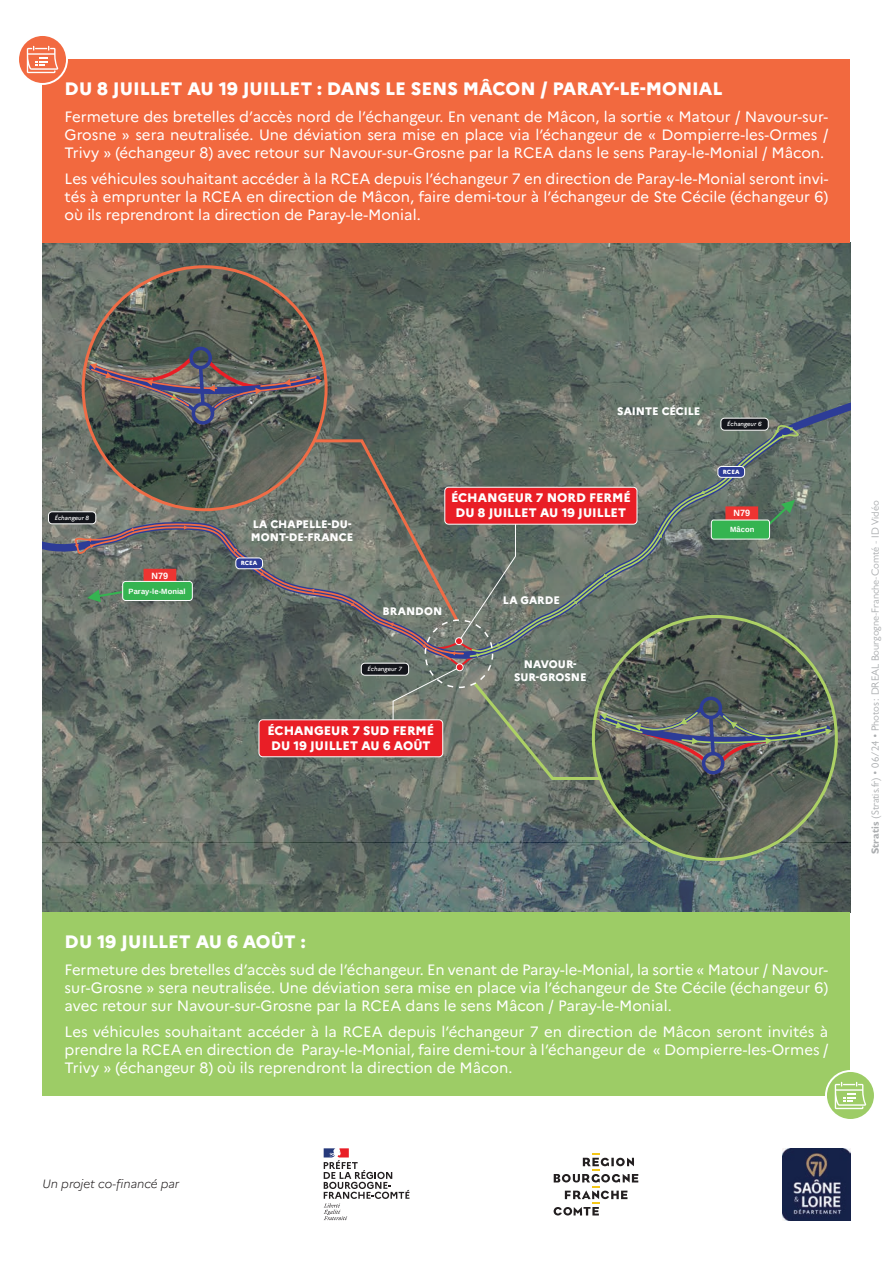
<style>
.page{position:relative;width:893px;height:1263px;background:#fff}
.page>*{position:absolute;margin:0;border:0;box-sizing:border-box;transform-origin:0 0}
.t1{font:800 18px "Marianne";color:#fff}
.t2{font:15px/18px "Marianne";color:#fff;text-align:justify}
.t3{font:800 12.3px/14.9px "Marianne";color:#fff;text-align:center}
.t4{font:italic 300 12px "Marianne";color:#231f20}
.t5{font:800 10.95px/13px "Marianne";color:#fff}
.t6{font:10.5px "Gill Sans MT Pro";color:#96999c}
.t7{font:700 9.15px "Liberation Sans";color:#fff}
.t8{font:700 9px "Liberation Sans";color:#fff}
.t9{font:700 7.65px "Liberation Sans";letter-spacing:.01em;color:#fff}
.t10{font:700 7.5px "Liberation Sans";letter-spacing:.01em;color:#fff}
.t11{font:italic 500 6px "Marianne";color:#fff}
.t12{font:800 6px "Marianne";color:#fff}
.s1{font-weight:700}
</style>
<div class="page">
<img style="left:43px;top:242px;width:807px;height:670px">
<div style="left:259px;top:720px;width:184px;height:37px;background:#e91e26;border-radius:4px"></div>
<div style="left:258px;top:719px;width:185px;height:38px;border:1px solid #fff;border-radius:4px"></div>
<svg style="left:43px;top:398px;width:807px;height:267px;background:#6d746d"></svg>
<svg style="left:75px;top:522px;width:235px;height:139px;background:#696d69"></svg>
<div style="left:236px;top:558px;width:27px;height:11px;background:#2d3c97;border-radius:4px"></div>
<div style="left:236px;top:558px;width:27px;height:11px;border:1px solid #fff;border-radius:4px"></div>
<svg style="left:87px;top:569px;width:106px;height:33px;background:#6c8c62"></svg>
<svg style="left:233px;top:548px;width:4px;height:4px"></svg>
<svg style="left:130px;top:527px;width:4px;height:4px"></svg>
<svg style="left:75px;top:544px;width:4px;height:4px"></svg>
<svg style="left:87px;top:538px;width:7px;height:10px"></svg>
<svg style="left:184px;top:525px;width:4px;height:5px"></svg>
<svg style="left:260px;top:572px;width:5px;height:4px"></svg>
<img style="left:593px;top:616px;width:243px;height:243px;border-radius:121px">
<svg style="left:310px;top:427px;width:524px;height:354px;background:#6f6c63"></svg>
<img style="left:83px;top:267px;width:243px;height:243px;border-radius:121px">
<div style="left:192px;top:402px;width:22px;height:23px;border:3px solid #2d3c97;border-radius:50%"></div>
<div style="left:189px;top:347px;width:23px;height:22px;border:3px solid #2d3c97;border-radius:50%"></div>
<svg style="left:86px;top:355px;width:238px;height:59px;background:#676060"></svg>
<div style="left:361px;top:663px;width:48px;height:12px;background:#13151b;border-radius:4px"></div>
<div style="left:361px;top:663px;width:48px;height:13px;border:1px solid #fff;border-radius:4px"></div>
<div style="left:48px;top:512px;width:48px;height:12px;background:#13151b;border-radius:4px"></div>
<div style="left:48px;top:511px;width:48px;height:13px;border:1px solid #fff;border-radius:4px"></div>
<div style="left:721px;top:418px;width:47px;height:12px;background:#13151b;border-radius:4px"></div>
<div style="left:720px;top:418px;width:49px;height:13px;border:1px solid #fff;border-radius:4px"></div>
<div style="left:425px;top:619px;width:68px;height:69px;border:1px dashed #fff;border-radius:50%"></div>
<img style="left:782px;top:1148px;width:68px;height:72px">
<svg style="left:554px;top:1153px;width:84px;height:62px"></svg>
<svg style="left:324px;top:1148px;width:85px;height:72px"></svg>
<div style="left:43px;top:912px;width:807px;height:183px;background:#9dcc66"></div>
<div style="left:43px;top:59px;width:807px;height:183px;background:#f2693f"></div>
<svg style="left:18px;top:35px;width:49px;height:49px"></svg>
<div style="left:17px;top:34px;width:51px;height:51px;border:2px solid #fff;border-radius:50%"></div>
<svg style="left:27px;top:46px;width:31px;height:27px"></svg>
<svg style="left:826px;top:1071px;width:49px;height:49px"></svg>
<div style="left:825px;top:1070px;width:51px;height:51px;border:2px solid #fff;border-radius:50%"></div>
<svg style="left:835px;top:1082px;width:31px;height:27px"></svg>
<p class="t1" style="left:65px;top:75px;width:659px">DU 8 JUILLET AU 19 JUILLET : DANS LE SENS MÂCON / PARAY-LE-MONIAL</p>
<p class="t2" style="left:65px;top:106px;width:765px">Fermeture des bretelles d’accès nord de l’échangeur. En venant de Mâcon, la sortie « Matour / Navour-sur-Grosne » sera neutralisée. Une déviation sera mise en place via l’échangeur de « Dompierre-les-Ormes / Trivy » (échangeur 8) avec retour sur Navour-sur-Grosne par la RCEA dans le sens Paray-le-Monial / Mâcon.</p>
<p class="t2" style="left:65px;top:169px;width:765px">Les véhicules souhaitant accéder à la RCEA depuis l’échangeur 7 en direction de Paray-le-Monial seront invi&shy;tés à emprunter la RCEA en direction de Mâcon, faire demi-tour à l’échangeur de Ste Cécile (échangeur 6) où ils reprendront la direction de Paray-le-Monial.</p>
<p class="t11" style="left:55px;top:513px;width:36px">Échangeur 8</p>
<p class="t7" style="left:152px;top:569px;width:18px">N79</p>
<p class="t9" style="left:129px;top:586px;width:59px">Paray-le-Monial</p>
<p class="t5" style="left:617px;top:404px;width:85px">SAINTE CÉCILE</p>
<p class="t5" style="left:251px;top:517px;width:104px">LA CHAPELLE-DU-<br>MONT-DE-FRANCE</p>
<p class="t12" style="left:241px;top:558px;width:18px">RCEA</p>
<p class="t3" style="left:451px;top:490px;width:181px">ÉCHANGEUR 7 NORD FERMÉ<br>DU 8 JUILLET AU 19 JUILLET</p>
<p class="t5" style="left:383px;top:604px;width:61px">BRANDON</p>
<p class="t5" style="left:503px;top:593px;width:58px">LA GARDE</p>
<p class="t11" style="left:368px;top:664px;width:36px">Échangeur 7</p>
<p class="t3" style="left:267px;top:722px;width:168px">ÉCHANGEUR 7 SUD FERMÉ<br>DU 19 JUILLET AU 6 AOÛT</p>
<p class="t5" style="left:514px;top:657px;width:74px;text-align:center">NAVOUR-<br>SUR-GROSNE</p>
<p class="t11" style="left:727px;top:419px;width:36px">Échangeur 6</p>
<p class="t12" style="left:723px;top:467px;width:18px">RCEA</p>
<p class="t8" style="left:733px;top:507px;width:18px">N79</p>
<p class="t10" style="left:730px;top:524px;width:26px">Mâcon</p>
<p class="t1" style="left:65px;top:928px;width:242px">DU 19 JUILLET AU 6 AOÛT :</p>
<p class="t2" style="left:65px;top:959px;width:765px">Fermeture des bretelles d’accès sud de l’échangeur. En venant de Paray-le-Monial, la sortie « Matour / Navour&shy;sur-Grosne » sera neutralisée. Une déviation sera mise en place via l’échangeur de Ste Cécile (échangeur 6) avec retour sur Navour-sur-Grosne par la RCEA dans le sens Mâcon / Paray-le-Monial.</p>
<p class="t2" style="left:65px;top:1022px;width:765px">Les véhicules souhaitant accéder à la RCEA depuis l’échangeur 7 en direction de Mâcon seront invités à prendre la RCEA en direction de Paray-le-Monial, faire demi-tour à l’échangeur de « Dompierre-les-Ormes / Trivy » (échangeur 8) où ils reprendront la direction de Mâcon.</p>
<p class="t4" style="left:43px;top:1174px;width:138px">Un projet co-financé par</p>
<p class="t6" style="left:869px;top:854px;width:355px;rotate:-90deg"><span class="s1">Stratis</span> (Stratis.fr) • 06/24 • Photos: DREAL Bourgogne-Franche-Comté - ID Vidéo</p>
</div>
